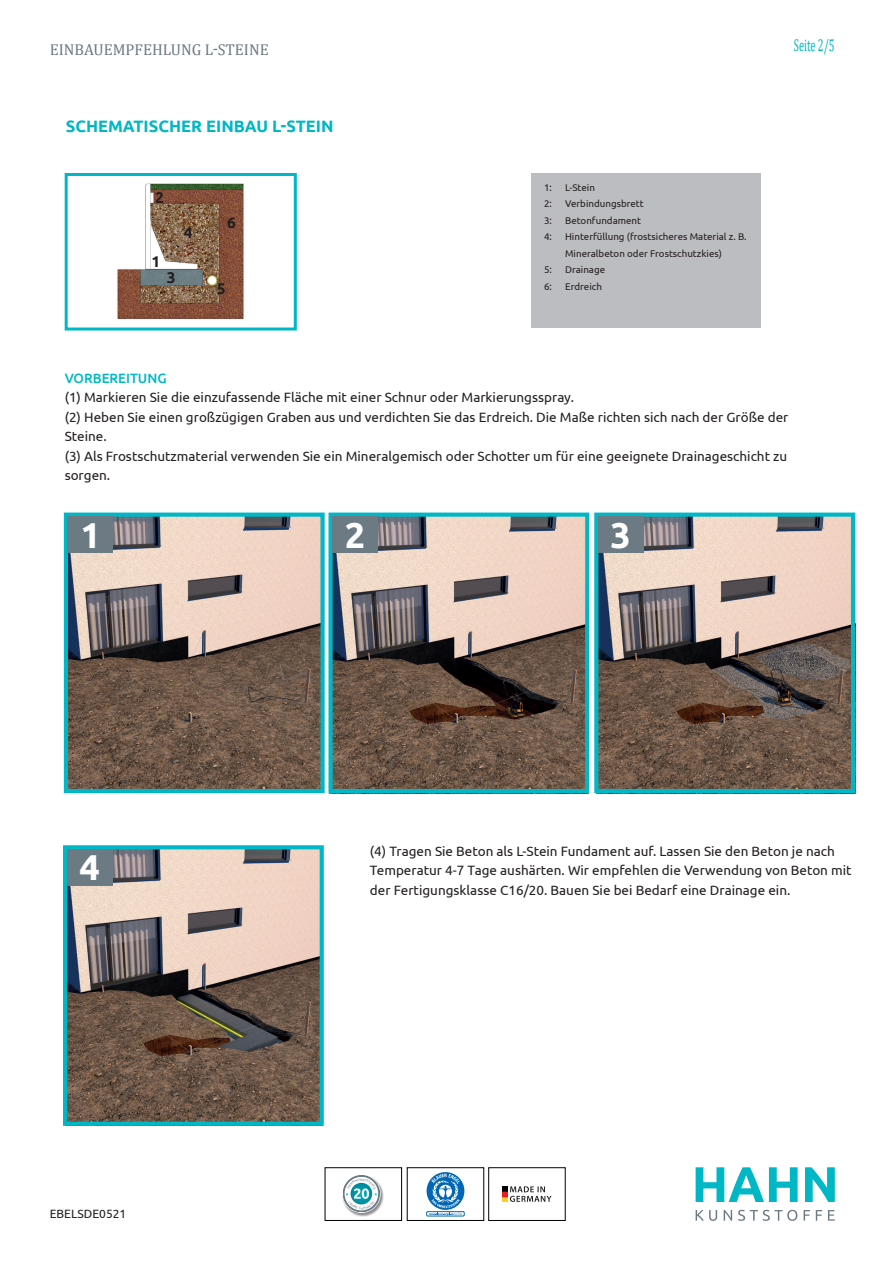
<style>
.page{position:relative;width:893px;height:1263px;background:#fff}
.page>*{position:absolute;margin:0;border:0;box-sizing:border-box;transform-origin:0 0}
.t1{font:700 36px "Ubuntu";color:#fff}
.t2{font:17.1px "Cambria";color:#00b7c5;scale:.61 1}
.t3{font:700 16.5px "Ubuntu";color:#00b7c5}
.t4{font:15.75px "Cambria";color:#6b7a83}
.t5{font:700 15.6px "Ubuntu";color:#231f20}
.t6{font:13.5px/19.5px "Ubuntu";color:#231f20}
.t7{font:500 13.5px "Ubuntu";color:#00b7c5}
.t8{font:12px "Ubuntu";color:#231f20}
.t9{font:9.75px/16.5px "Ubuntu";color:#231f20}
</style>
<div class="page">
<div style="left:342px;top:1174px;width:43px;height:43px;background:#231f20;opacity:.5"></div>
<svg style="left:342px;top:1174px;width:39px;height:39px"></svg>
<div style="left:325px;top:1167px;width:77px;height:54px;border:1px solid #000"></div>
<div style="left:427px;top:1211px;width:37px;height:5px;border:1px solid #0166b3"></div>
<svg style="left:427px;top:1172px;width:37px;height:43px"></svg>
<div style="left:407px;top:1167px;width:77px;height:54px;border:1px solid #000"></div>
<svg style="left:510px;top:1186px;width:41px;height:16px"></svg>
<img style="left:502px;top:1186px;width:5px;height:16px">
<div style="left:488px;top:1167px;width:78px;height:54px;border:1px solid #000"></div>
<svg style="left:805px;top:1167px;width:30px;height:35px"></svg>
<svg style="left:696px;top:1210px;width:139px;height:11px"></svg>
<svg style="left:696px;top:1167px;width:102px;height:35px"></svg>
<img style="left:117px;top:183px;width:127px;height:137px">
<div style="left:65px;top:173px;width:232px;height:157px;border:3px solid #00b7c5"></div>
<div style="left:532px;top:173px;width:229px;height:154px;background:#bcbdc0"></div>
<img style="left:69px;top:517px;width:251px;height:271px">
<img style="left:333px;top:517px;width:251px;height:271px">
<img style="left:599px;top:517px;width:251px;height:271px">
<div style="left:64px;top:512px;width:261px;height:281px;border:4px solid #00b7c5"></div>
<div style="left:328px;top:512px;width:261px;height:281px;border:4px solid #00b7c5"></div>
<div style="left:594px;top:512px;width:261px;height:281px;border:4px solid #00b7c5"></div>
<img style="left:68px;top:850px;width:251px;height:271px">
<div style="left:63px;top:845px;width:261px;height:281px;border:4px solid #00b7c5"></div>
<div style="left:68px;top:516px;width:45px;height:37px;background:#6b7a83"></div>
<div style="left:333px;top:516px;width:45px;height:37px;background:#6b7a83"></div>
<div style="left:598px;top:516px;width:45px;height:37px;background:#6b7a83"></div>
<div style="left:67px;top:849px;width:45px;height:37px;background:#6b7a83"></div>
<svg style="left:343px;top:1175px;width:37px;height:37px"></svg>
<p class="t4" style="left:50px;top:40px;width:221px">EINBAUEMPFEHLUNG L-STEINE</p>
<p class="t2" style="left:794px;top:35px;width:69px">Seite 2/5</p>
<p class="t3" style="left:66px;top:116px;width:269px">SCHEMATISCHER EINBAU L-STEIN</p>
<p class="t5" style="left:155px;top:188px;width:10px">2</p>
<p class="t5" style="left:152px;top:252px;width:10px">1</p>
<p class="t5" style="left:167px;top:267px;width:10px">3</p>
<p class="t5" style="left:184px;top:223px;width:10px">4</p>
<p class="t5" style="left:227px;top:213px;width:10px">6</p>
<p class="t5" style="left:217px;top:279px;width:10px">5</p>
<p class="t9" style="left:544px;top:179px;width:9px">1:</p>
<p class="t9" style="left:565px;top:179px;width:31px">L-Stein</p>
<p class="t9" style="left:544px;top:195px;width:9px">2:</p>
<p class="t9" style="left:565px;top:195px;width:80px">Verbindungsbrett</p>
<p class="t9" style="left:544px;top:212px;width:9px">3:</p>
<p class="t9" style="left:565px;top:212px;width:78px">Betonfundament</p>
<p class="t9" style="left:544px;top:228px;width:9px">4:</p>
<p class="t9" style="left:565px;top:228px;width:183px">Hinterfüllung (frostsicheres Material z. B.<br>Mineralbeton oder Frostschutzkies)</p>
<p class="t9" style="left:544px;top:261px;width:9px">5:</p>
<p class="t9" style="left:565px;top:261px;width:42px">Drainage</p>
<p class="t9" style="left:544px;top:278px;width:9px">6:</p>
<p class="t9" style="left:565px;top:278px;width:38px">Erdreich</p>
<p class="t7" style="left:65px;top:370px;width:103px">VORBEREITUNG</p>
<p class="t6" style="left:65px;top:387px;width:725px">(1) Markieren Sie die einzufassende Fläche mit einer Schnur oder Markierungsspray.<br>(2) Heben Sie einen großzügigen Graben aus und verdichten Sie das Erdreich. Die Maße richten sich nach der Größe der Steine.<br>(3) Als Frostschutzmaterial verwenden Sie ein Mineralgemisch oder Schotter um für eine geeignete Drainageschicht zu sorgen.</p>
<h1 class="t1" style="left:80px;top:513px;width:22px">1</h1>
<h1 class="t1" style="left:345px;top:513px;width:22px">2</h1>
<h1 class="t1" style="left:611px;top:513px;width:22px">3</h1>
<h1 class="t1" style="left:79px;top:845px;width:22px">4</h1>
<p class="t8" style="left:50px;top:1207px;width:78px">EBELSDE0521</p>
<p class="t6" style="left:370px;top:841px;width:483px">(4) Tragen Sie Beton als L-Stein Fundament auf. Lassen Sie den Beton je nach<br>Temperatur 4-7 Tage aushärten. Wir empfehlen die Verwendung von Beton mit der Fertigungsklasse C16/20. Bauen Sie bei Bedarf eine Drainage ein.</p>
</div>
